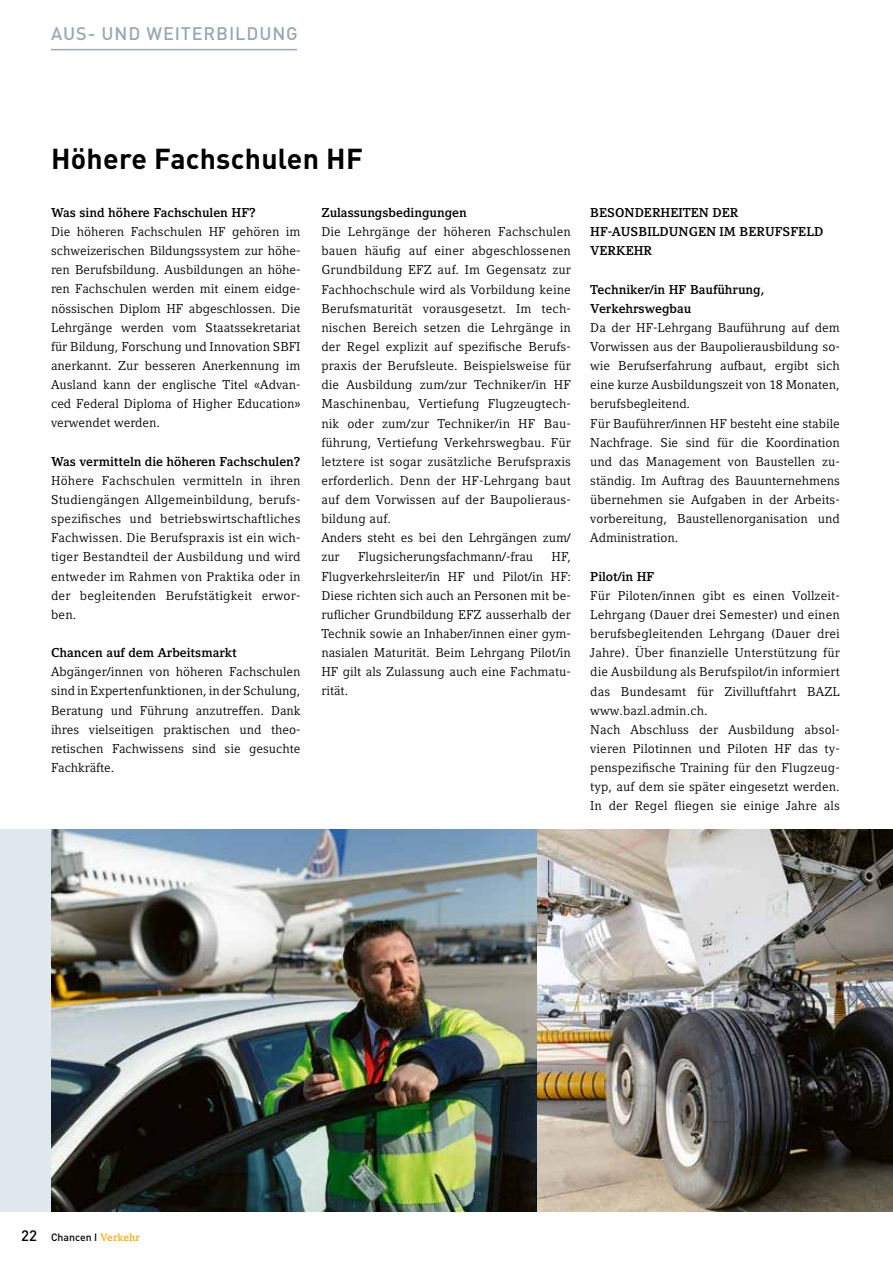
<style>
.page{position:relative;width:893px;height:1263px;background:#fff}
.page>*{position:absolute;margin:0;border:0;box-sizing:border-box;transform-origin:0 0}
.t1{font:700 28.5px "DIN";letter-spacing:.01em;color:#000}
.t2{font:500 18px "DIN";letter-spacing:.05em;color:#98a9b1}
.t3{font:12.75px/19.2px "Compatil Letter LT";letter-spacing:.01em;color:#000}
.t4{font:700 12.75px/19.2px "Compatil Letter LT";color:#000}
.t5{font:500 10.5px "DIN";color:#000}
.s1{font-size:15px}
.s2{font-family:"Compatil Letter LT";font-weight:700;color:#f7ad11}
</style>
<div class="page">
<hr style="left:51px;top:49px;width:246px;height:1px;background:#98a9b1">
<div style="left:0;top:829px;width:893px;height:383px;background:#dfe8ec"></div>
<img style="left:51px;top:829px;width:486px;height:383px">
<img style="left:537px;top:829px;width:356px;height:383px">
<h2 class="t2" style="left:51px;top:22px;width:248px">AUS- UND WEITERBILDUNG</h2>
<h1 class="t1" style="left:51px;top:140px;width:313px">Höhere Fachschulen HF</h1>
<p class="t4" style="left:51px;top:203px;width:206px">Was sind höhere Fachschulen HF?</p>
<p class="t3" style="left:51px;top:222px;width:251px;text-align:justify">Die höheren Fachschulen HF gehören im schweizerischen Bildungssystem zur höhe&shy;ren Berufsbildung. Ausbildungen an höhe&shy;ren Fachschulen werden mit einem eidge&shy;nössischen Diplom HF abgeschlossen. Die Lehrgänge werden vom Staatssekretariat für Bildung, Forschung und Innovation SBFI anerkannt. Zur besseren Anerkennung im Ausland kann der englische Titel «Advan&shy;ced Federal Diploma of Higher Education» verwendet werden.</p>
<p class="t4" style="left:51px;top:451px;width:251px">Was vermitteln die höheren Fachschulen?</p>
<p class="t3" style="left:51px;top:471px;width:251px;text-align:justify">Höhere Fachschulen vermitteln in ihren Studiengängen Allgemeinbildung, berufs&shy;spezifisches und betriebswirtschaftliches Fachwissen. Die Berufspraxis ist ein wich&shy;tiger Bestandteil der Ausbildung und wird entweder im Rahmen von Praktika oder in der begleitenden Berufstätigkeit erwor&shy;ben.</p>
<p class="t4" style="left:51px;top:643px;width:187px">Chancen auf dem Arbeitsmarkt</p>
<p class="t3" style="left:51px;top:662px;width:251px">Abgänger/innen von höheren Fachschulen sind in Expertenfunktionen, in der Schulung, Beratung und Führung anzutreffen. Dank ihres vielseitigen praktischen und theo-- retischen Fachwissens sind sie gesuchte Fachkräfte.</p>
<p class="t4" style="left:321px;top:203px;width:147px">Zulassungsbedingungen</p>
<p class="t3" style="left:321px;top:222px;width:251px">Die Lehrgänge der höheren Fachschulen bauen häufig auf einer abgeschlossenen Grundbildung EFZ auf. Im Gegensatz zur Fachhochschule wird als Vorbildung keine Berufsmaturität vorausgesetzt. Im tech&shy;nischen Bereich setzen die Lehrgänge in der Regel explizit auf spezifische Berufs&shy;praxis der Berufsleute. Beispielsweise für die Ausbildung zum/zur Techniker/in HF Maschinenbau, Vertiefung Flugzeugtech&shy;nik oder zum/zur Techniker/in HF Bau&shy;führung, Vertiefung Verkehrswegbau. Für letztere ist sogar zusätzliche Berufspraxis erforderlich. Denn der HF-Lehrgang baut auf dem Vorwissen auf der Baupolieraus&shy;bildung auf.<br>Anders steht es bei den Lehrgängen zum/ zur</p>
<p class="t3" style="left:358px;top:547px;width:177px">Flugsicherungsfachmann/-frau</p>
<p class="t3" style="left:321px;top:547px;width:251px;text-align:justify;text-indent:230px">HF, Flugverkehrsleiter/in HF und Pilot/in HF:<br>Diese richten sich auch an Personen mit be&shy;ruflicher Grundbildung EFZ ausserhalb der Technik sowie an Inhaber/innen einer gym&shy;nasialen Maturität. Beim Lehrgang Pilot/in HF gilt als Zulassung auch eine Fachmatu&shy;rität.</p>
<p class="t4" style="left:590px;top:203px;width:235px">BESONDERHEITEN DER<br>HF-AUSBILDUNGEN IM BERUFSFELD<br>VERKEHR</p>
<p class="t4" style="left:590px;top:279px;width:176px">Techniker/in HF Bauführung,<br>Verkehrswegbau</p>
<p class="t3" style="left:590px;top:318px;width:251px">Da der HF-Lehrgang Bauführung auf dem Vorwissen aus der Baupolierausbildung so&shy;wie Berufserfahrung aufbaut, ergibt sich eine kurze Ausbildungszeit von 18 Monaten, berufsbegleitend.<br>Für Bauführer/innen HF besteht eine stabile Nachfrage. Sie sind für die Koordination und das Management von Baustellen zu&shy;ständig. Im Auftrag des Bauunternehmens übernehmen sie Aufgaben in der Arbeits&shy;vorbereitung, Baustellenorganisation und Administration.</p>
<p class="t4" style="left:590px;top:566px;width:66px">Pilot/in HF</p>
<p class="t3" style="left:590px;top:586px;width:251px">Für Piloten/innen gibt es einen Vollzeit-Lehrgang (Dauer drei Semester) und einen berufsbegleitenden Lehrgang (Dauer drei Jahre). Über finanzielle Unterstützung für die Ausbildung als Berufspilot/in informiert das Bundesamt für Zivilluftfahrt BAZL www.bazl.admin.ch.<br>Nach Abschluss der Ausbildung absol&shy;vieren Pilotinnen und Piloten HF das ty&shy;penspezifische Training für den Flugzeug&shy;typ, auf dem sie später eingesetzt werden.<br>In der Regel fliegen sie einige Jahre als</p>
<p class="t5" style="left:21px;top:1230px;width:120px"><span class="s1">22</span> Chancen I <span class="s2">Verkehr</span></p>
</div>
